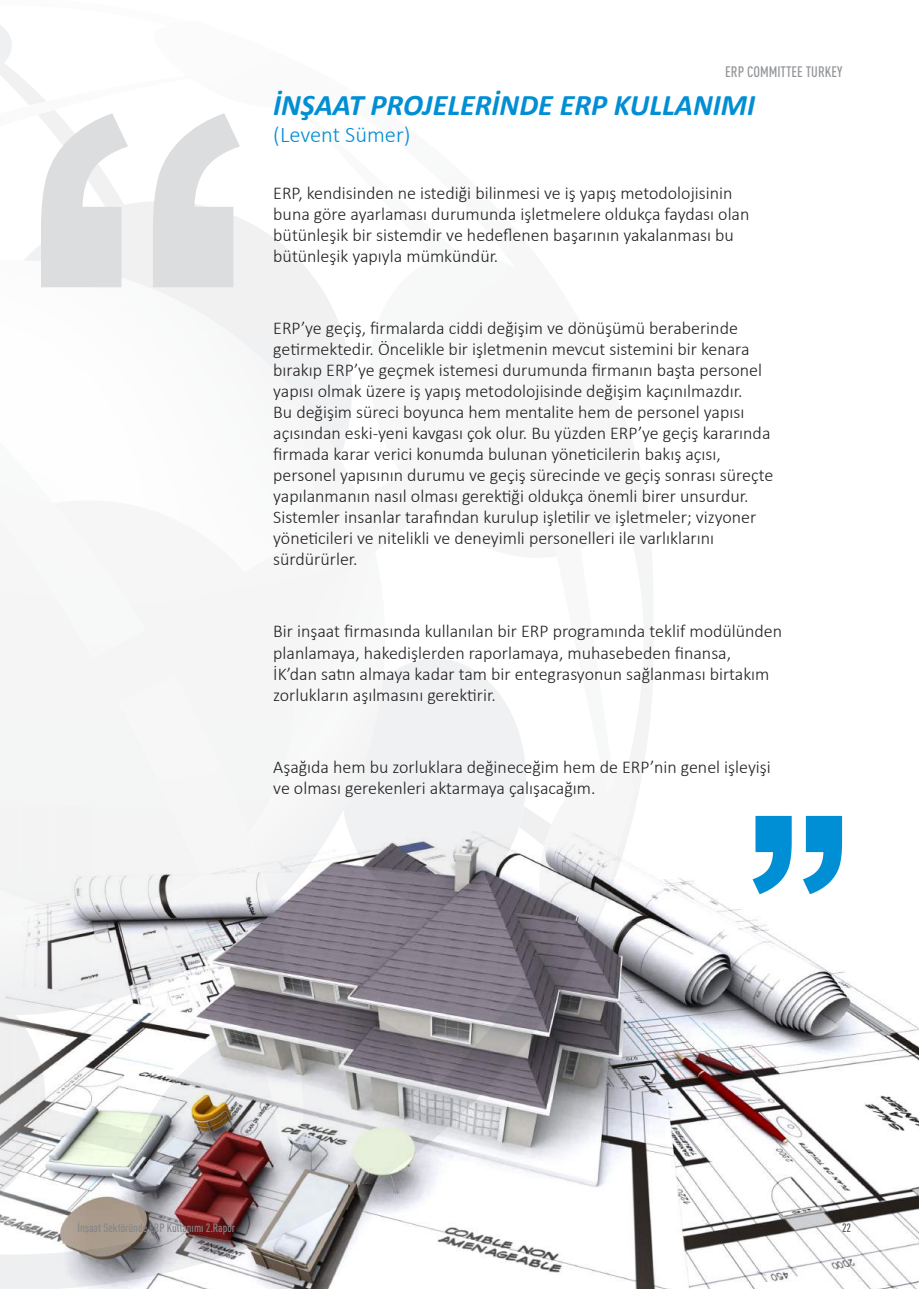
<style>
.page{position:relative;width:919px;height:1289px;background:#fff}
.page>*{position:absolute;margin:0;border:0;box-sizing:border-box;transform-origin:0 0}
.t1{font:italic 700 30px "Calibri";color:#008ed4}
.t2{font:300 22.5px "Calibri";color:#008ed4}
.t3{font:300 18px/21px "Calibri";color:#231f20}
.t4{font:500 condensed 15px "DIN Pro";color:#939598}
.t5{font:500 condensed 12px "DIN Pro";color:#848689}
.t6{font:500 condensed 12px "DIN Pro";color:#57585a}
</style>
<div class="page">
<div style="left:0;top:375px;width:352px;height:432px;background:#f6f6f6"></div>
<svg style="left:0;top:287px;width:252px;height:190px"></svg>
<svg style="left:343px;top:509px;width:299px;height:298px"></svg>
<svg style="left:0;top:25px;width:320px;height:262px"></svg>
<img style="left:0;top:807px;width:918px;height:481px">
<p class="t4" style="left:725px;top:62px;width:119px">ERP COMMITTEE TURKEY</p>
<h1 class="t1" style="left:273px;top:86px;width:483px">İNŞAAT PROJELERİNDE ERP KULLANIMI</h1>
<p class="t2" style="left:273px;top:121px;width:139px">(Levent Sümer)</p>
<p class="t3" style="left:273px;top:183px;width:477px">ERP, kendisinden ne istediği bilinmesi ve iş yapış metodolojisinin buna göre ayarlaması durumunda işletmelere oldukça faydası olan bütünleşik bir sistemdir ve hedeflenen başarının yakalanması bu bütünleşik yapıyla mümkündür.</p>
<p class="t3" style="left:273px;top:318px;width:501px">ERP’ye geçiş, firmalarda ciddi değişim ve dönüşümü beraberinde getirmektedir. Öncelikle bir işletmenin mevcut sistemini bir kenara bırakıp ERP’ye geçmek istemesi durumunda firmanın başta personel yapısı olmak üzere iş yapış metodolojisinde değişim kaçınılmazdır.<br>Bu değişim süreci boyunca hem mentalite hem de personel yapısı açısından eski-yeni kavgası çok olur. Bu yüzden ERP’ye geçiş kararında firmada karar verici konumda bulunan yöneticilerin bakış açısı, personel yapısının durumu ve geçiş sürecinde ve geçiş sonrası süreçte yapılanmanın nasıl olması gerektiği oldukça önemli birer unsurdur.<br>Sistemler insanlar tarafından kurulup işletilir ve işletmeler; vizyoner yöneticileri ve nitelikli ve deneyimli personelleri ile varlıklarını sürdürürler.</p>
<p class="t3" style="left:273px;top:621px;width:510px">Bir inşaat firmasında kullanılan bir ERP programında teklif modülünden planlamaya, hakedişlerden raporlamaya, muhasebeden finansa,<br>İK’dan satın almaya kadar tam bir entegrasyonun sağlanması birtakım zorlukların aşılmasını gerektirir.</p>
<p class="t3" style="left:273px;top:756px;width:499px">Aşağıda hem bu zorluklara değineceğim hem de ERP’nin genel işleyişi ve olması gerekenleri aktarmaya çalışacağım.</p>
<p class="t5" style="left:77px;top:1220px;width:159px">İnşaat Sektöründe ERP Kullanımı 2.Rapor</p>
<p class="t6" style="left:842px;top:1220px;width:11px">22</p>
</div>
